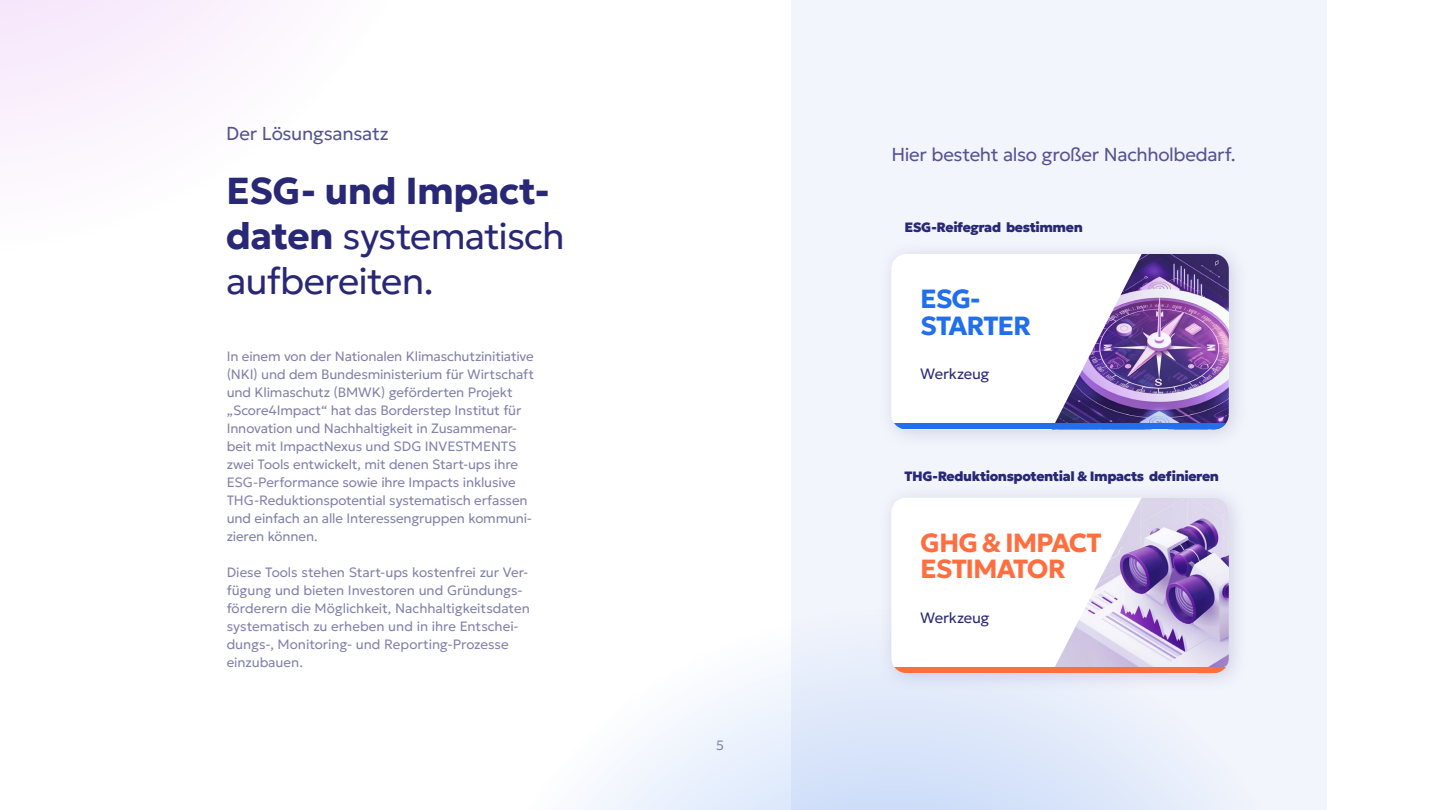
<style>
.page{position:relative;width:1440px;height:810px;background:#fff}
.page>*{position:absolute;margin:0;border:0;box-sizing:border-box;transform-origin:0 0}
.t1{font:300 37.5px/45px "Geologica";letter-spacing:-.025em;color:#282876}
.t2{font:700 26.25px/26.2px "Geologica";letter-spacing:-.04em;color:#ff6e3f}
.t3{font:700 26.25px/26.2px "Geologica";letter-spacing:-.04em;color:#216fed}
.t4{font:300 18.75px "Geologica";letter-spacing:-.015em;color:#535391}
.t5{font:300 15px "Geologica";letter-spacing:-.015em;color:#282876}
.t6{font:300 13.5px/18px "Geologica";letter-spacing:-.01em;color:#8181ac}
.t7{font:900 13.5px "Geologica";letter-spacing:-.03em;color:#282876}
.s1{font-weight:700}
</style>
<div class="page">
<div style="left:792px;top:0;width:535px;height:810px;background:#f2f5fc"></div>
<svg style="left:585px;top:566px;width:610px;height:244px"></svg>
<svg style="left:0;top:0;width:270px;height:151px;fill:#faf2fd"></svg>
<div style="left:877px;top:483px;width:371px;height:210px;background:#8181ac;opacity:.3"></div>
<div style="left:891px;top:498px;width:338px;height:175px;background:#fff;border-radius:15px"></div>
<img style="left:1055px;top:498px;width:174px;height:169px">
<div style="left:891px;top:667px;width:338px;height:6px;background:#ff6e3f"></div>
<div style="left:877px;top:240px;width:371px;height:209px;background:#8181ac;opacity:.3"></div>
<div style="left:891px;top:254px;width:338px;height:175px;background:#fff;border-radius:15px"></div>
<img style="left:1055px;top:254px;width:174px;height:169px">
<div style="left:891px;top:423px;width:338px;height:6px;background:#216fed"></div>
<h3 class="t4" style="left:226px;top:117px;width:164px">Der Lösungsansatz</h3>
<h1 class="t1" style="left:226px;top:165px;width:340px"><span class="s1">ESG- und Impact&shy;daten</span> systematisch aufbereiten.</h1>
<p class="t6" style="left:227px;top:346px;width:309px">In einem von der Nationalen Klimaschutzinitiative (NKI) und dem Bundesministerium für Wirtschaft und Klimaschutz (BMWK) geförderten Projekt „Score4Impact“ hat das Borderstep Institut für Innovation und Nachhaltigkeit in Zusammenar&shy;beit mit ImpactNexus und SDG INVESTMENTS zwei Tools entwickelt, mit denen Start-ups ihre ESG-Performance sowie ihre Impacts inklusive THG-Reduktionspotential systematisch erfassen und einfach an alle Interessengruppen kommuni&shy;zieren können.</p>
<p class="t6" style="left:227px;top:562px;width:305px">Diese Tools stehen Start-ups kostenfrei zur Ver&shy;fügung und bieten Investoren und Gründungs&shy;förderern die Möglichkeit, Nachhaltigkeitsdaten systematisch zu erheben und in ihre Entschei&shy;dungs-, Monitoring- und Reporting-Prozesse einzubauen.</p>
<p class="t6" style="left:716px;top:735px;width:9px">5</p>
<h3 class="t4" style="left:891px;top:138px;width:346px">Hier besteht also großer Nachholbedarf.</h3>
<p class="t7" style="left:905px;top:215px;width:180px">ESG-Reifegrad bestimmen</p>
<h2 class="t3" style="left:920px;top:284px;width:113px">ESG-<br>STARTER</h2>
<p class="t5" style="left:920px;top:361px;width:71px">Werkzeug</p>
<p class="t7" style="left:905px;top:464px;width:316px">THG-Reduktionspotential &amp; Impacts definieren</p>
<h2 class="t2" style="left:920px;top:528px;width:183px">GHG &amp; IMPACT<br>ESTIMATOR</h2>
<p class="t5" style="left:920px;top:605px;width:71px">Werkzeug</p>
</div>
